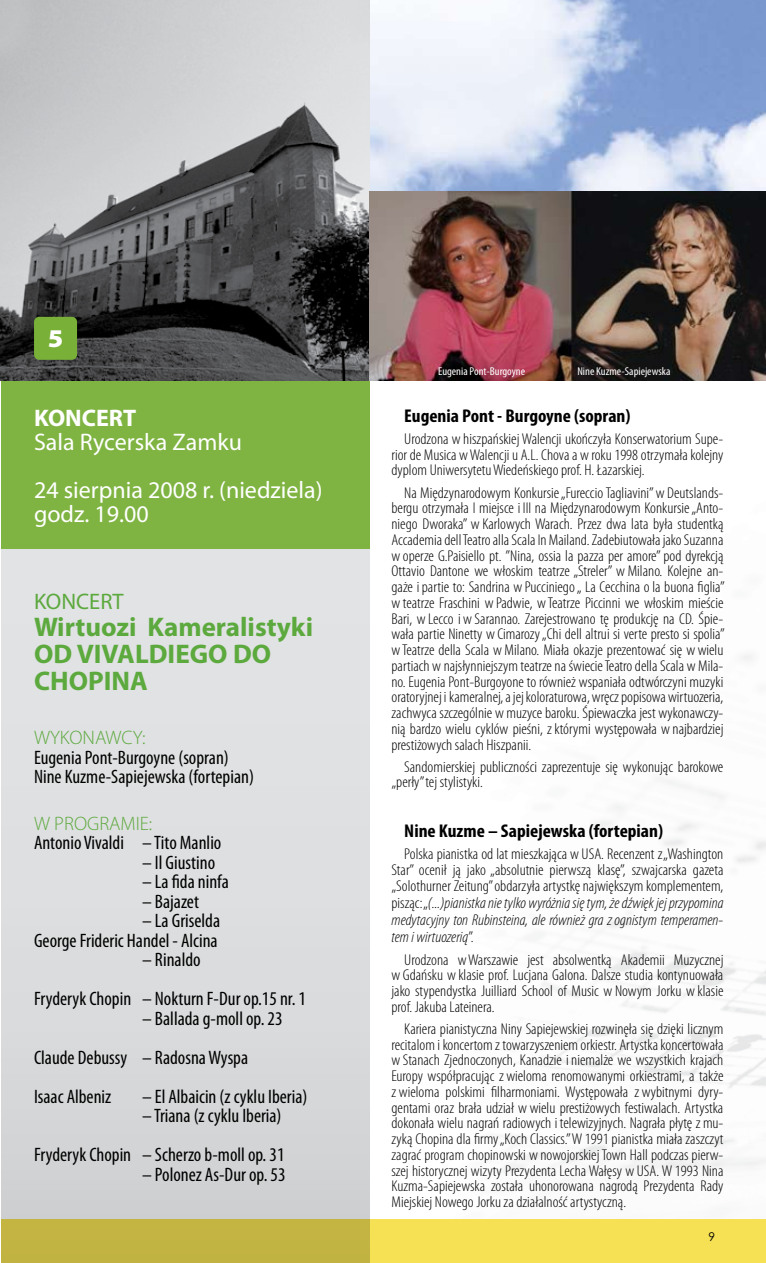
<style>
.page{position:relative;width:766px;height:1263px;background:#fff}
.page>*{position:absolute;margin:0;border:0;box-sizing:border-box;transform-origin:0 0}
.t1{font:700 27px/27px "Myriad Pro";color:#5ca93e}
.t2{font:900 25.65px "Myriad Pro";color:#fff;scale:1.05 1}
.t3{font:24px/48px "Myriad Pro";color:#fff}
.t4{font:700 24px "Myriad Pro";color:#fff}
.t5{font:22.5px "Myriad Pro";color:#5ca93e}
.t6{font:condensed 19.5px/19.5px "Myriad Pro";color:#000}
.t7{font:300 19.5px "Myriad Pro";color:#5ca93e}
.t8{font:700 condensed 18.6px "Myriad Pro";color:#000;scale:1.05 1}
.t9{font:300 condensed 15.6px/15.8px "Myriad Pro";color:#000;text-align:justify;scale:1.05 1}
.t10{font:italic 300 condensed 15.6px/17.2px "Myriad Pro";color:#000;text-align:justify;scale:1.05 1}
.t11{font:condensed 11.4px "Myriad Pro";color:#fff;scale:1.05 1}
.s1{font-style:normal}
</style>
<div class="page">
<img style="left:369px;top:0;width:396px;height:191px">
<div style="left:1px;top:0;width:368px;height:1263px;background:linear-gradient(to right,#dbddde,#dbddde)"></div>
<svg style="left:1px;top:1219px;width:764px;height:44px;background:#dccb4b"></svg>
<div style="left:1px;top:381px;width:368px;height:167px;background:#7fb442"></div>
<hr style="left:0;top:1220px;width:1px;height:43px;background:#f5e153">
<hr style="left:0;top:197px;width:1px;height:185px;background:#f5e153">
<img style="left:0;top:0;width:369px;height:381px">
<img style="left:369px;top:191px;width:396px;height:190px">
<div style="left:34px;top:317px;width:43px;height:43px;background:#78b038;border-radius:5px"></div>
<svg style="left:708px;top:1232px;width:6px;height:9px"></svg>
<h2 class="t2" style="left:48px;top:322px;width:16px">5</h2>
<h3 class="t4" style="left:34px;top:402px;width:104px">KONCERT</h3>
<h3 class="t3" style="left:34px;top:418px;width:290px">Sala Rycerska Zamku<br>24 sierpnia 2008 r. (niedziela)</h3>
<h3 class="t3" style="left:34px;top:490px;width:116px">godz. 19.00</h3>
<h3 class="t5" style="left:34px;top:588px;width:91px">KONCERT</h3>
<h1 class="t1" style="left:34px;top:613px;width:280px">Wirtuozi Kameralistyki<br>OD VIVALDIEGO DO<br>CHOPINA</h1>
<p class="t7" style="left:34px;top:726px;width:113px">WYKONAWCY:</p>
<p class="t6" style="left:34px;top:747px;width:221px">Eugenia Pont-Burgoyne (sopran)<br>Nine Kuzme-Sapiejewska (fortepian)</p>
<p class="t7" style="left:34px;top:812px;width:120px">W PROGRAMIE:</p>
<p class="t6" style="left:34px;top:833px;width:189px">Antonio Vivaldi –Tito Manlio</p>
<p class="t6" style="left:142px;top:852px;width:74px">– Il Giustino</p>
<p class="t6" style="left:142px;top:872px;width:88px">– La fida ninfa</p>
<p class="t6" style="left:142px;top:891px;width:58px">– Bajazet</p>
<p class="t6" style="left:34px;top:911px;width:187px;text-align:right">– La Griselda<br>George Frideric Handel - Alcina</p>
<p class="t6" style="left:34px;top:940px;width:273px;line-height:39px;text-align:center">– Rinaldo<br>Fryderyk Chopin – Nokturn F-Dur op.15 nr. 1</p>
<p class="t6" style="left:34px;top:999px;width:250px;line-height:39px;text-indent:108px">– Ballada g-moll op. 23<br>Claude Debussy – RadosnaWyspa<br>Isaac Albeniz</p>
<p class="t6" style="left:142px;top:1086px;width:167px">– El Albaicin (z cyklu Iberia) –Triana (z cyklu Iberia)</p>
<p class="t6" style="left:34px;top:1145px;width:252px">Fryderyk Chopin – Scherzo b-moll op. 31</p>
<p class="t6" style="left:142px;top:1164px;width:145px">– Polonez As-Dur op. 53</p>
<p class="t11" style="left:438px;top:364px;width:84px">Eugenia Pont-Burgoyne</p>
<p class="t11" style="left:577px;top:364px;width:90px">Nine Kuzme-Sapiejewska</p>
<p class="t8" style="left:404px;top:404px;width:217px">Eugenia Pont - Burgoyne (sopran)</p>
<p class="t9" style="left:391px;top:431px;width:317px;text-indent:13px">Urodzona w hiszpańskiej Walencji ukończyła Konserwatorium Supe&shy;rior de Musica wWalencji u A.L. Chova a w roku 1998 otrzymała kolejny dyplom Uniwersytetu Wiedeńskiego prof. H. Łazarskiej.</p>
<p class="t9" style="left:391px;top:484px;width:319px;text-indent:13px">Na Międzynarodowym Konkursie „Fureccio Tagliavini” w Deutslands&shy;bergu otrzymała I miejsce i III na Międzynarodowym Konkursie „Anto&shy;niego Dworaka” w Karlowych Warach. Przez dwa lata była studentką Accademia dell Teatro alla Scala In Mailand. Zadebiutowała jako Suzanna w operze G.Paisiello pt. ”Nina, ossia la pazza per amore” pod dyrekcją Ottavio Dantone we włoskim teatrze „Streler” w Milano. Kolejne an&shy;gaże ipartie to: Sandrina w Pucciniego „ La Cecchina ola buona figlia” w teatrze Fraschini w Padwie, wTeatrze Piccinni we włoskim mieście Bari, w Lecco i w Sarannao. Zarejestrowano tę produkcję na CD. Śpie&shy;wała partie Ninetty w Cimarozy „Chi dell altrui si verte presto si spolia” wTeatrze della Scala w Milano. Miała okazje prezentować się w wielu partiach w najsłynniejszym teatrze na świecie Teatro della Scala w Mila&shy;no. Eugenia Pont-Burgoyone to również wspaniała odtwórczyni muzyki oratoryjnej ikameralnej, a jej koloraturowa, wręcz popisowa wirtuozeria, zachwyca szczególnie w muzyce baroku. Śpiewaczka jest wykonawczy&shy;nią bardzo wielu cyklów pieśni, zktórymi występowała w najbardziej prestiżowych salach Hiszpanii.</p>
<p class="t9" style="left:391px;top:759px;width:317px;text-indent:13px">Sandomierskiej publiczności zaprezentuje się wykonując barokowe „perły” tej stylistyki.</p>
<p class="t8" style="left:404px;top:819px;width:248px">Nine Kuzme – Sapiejewska (fortepian)</p>
<p class="t9" style="left:391px;top:846px;width:317px;text-indent:13px">Polska pianistka od lat mieszkająca w USA. Recenzent z„Washington Star” ocenił ją jako „absolutnie pierwszą klasę”, szwajcarska gazeta „Solothurner Zeitung” obdarzyła artystkę największym komplementem,</p>
<p class="t10" style="left:391px;top:894px;width:317px"><span class="s1">pisząc: „</span>(...)pianistka nie tylko wyróżnia się tym, że dźwięk jej przypomina medytacyjny ton Rubinsteina, ale również gra zognistym temperamen&shy;tem i wirtuozerią<span class="s1">”.</span></p>
<p class="t9" style="left:391px;top:951px;width:317px;text-indent:13px">Urodzona wWarszawie jest absolwentką Akademii Muzycznej w Gdańsku w klasie prof. Lucjana Galona. Dalsze studia kontynuowała jako stypendystka Juilliard School of Music w Nowym Jorku w klasie prof. Jakuba Lateinera.</p>
<p class="t9" style="left:391px;top:1021px;width:317px;text-indent:13px">Kariera pianistyczna Niny Sapiejewskiej rozwinęła się dzięki licznym recitalom ikoncertom z towarzyszeniem orkiestr. Artystka koncertowała w Stanach Zjednoczonych, Kanadzie i niemalże we wszystkich krajach Europy współpracując z wieloma renomowanymi orkiestrami, a także z wieloma polskimi filharmoniami. Występowała z wybitnymi dyry&shy;gentami oraz brała udział w wielu prestiżowych festiwalach. Artystka dokonała wielu nagrań radiowych i telewizyjnych. Nagrała płytę z mu&shy;zyką Chopina dla firmy „Koch Classics.” W 1991 pianistka miała zaszczyt zagrać program chopinowski w nowojorskiej Town Hall podczas pierw&shy;szej historycznej wizyty Prezydenta Lecha Wałęsy w USA. W 1993 Nina Kuzma-Sapiejewska została uhonorowana nagrodą Prezydenta Rady Miejskiej Nowego Jorku za działalność artystyczną.</p>
</div>
